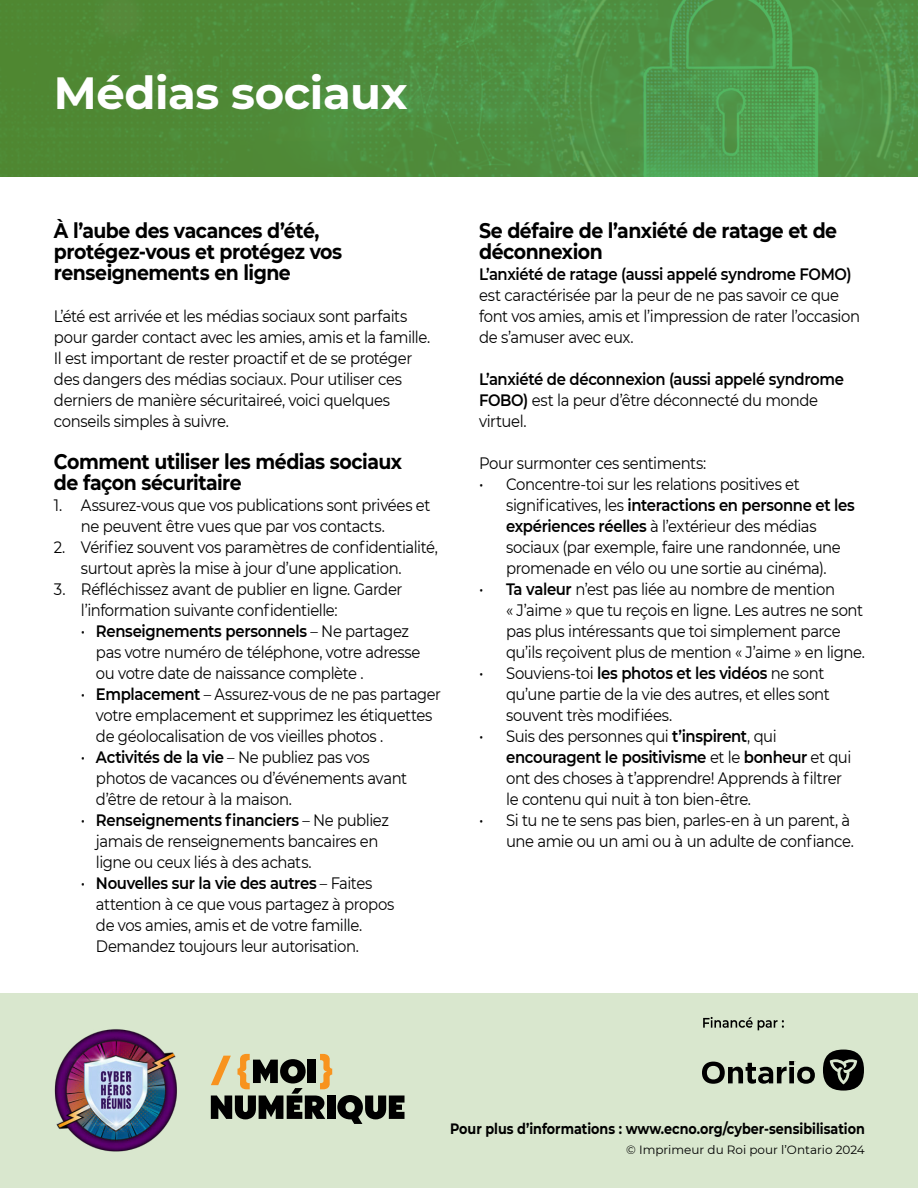
<style>
.page{position:relative;width:918px;height:1188px;background:#fff}
.page>*{position:absolute;margin:0;border:0;box-sizing:border-box;transform-origin:0 0}
.t1{font:700 45px "Montserrat";letter-spacing:-.01em;color:#fff}
.t2{font:700 21px/21px "Montserrat";letter-spacing:-.025em;color:#000;scale:.9 1}
.t3{font:16.5px/21px "Montserrat";letter-spacing:-.03em;color:#000;scale:.9 1}
.t4{font:600 16.5px/21px "Montserrat";letter-spacing:-.025em;color:#000;scale:.9 1}
.t5{font:700 15px "Montserrat";color:#000;scale:.85 1}
.t6{font:12px "Montserrat";color:#000}
.s1{font-weight:600}
.s2{font-weight:400}
</style>
<div class="page">
<div style="left:0;top:994px;width:918px;height:194px;background:#d9e7ce"></div>
<svg style="left:0;top:0;width:918px;height:176px;background:#4f903f"></svg>
<img style="left:54px;top:1029px;width:123px;height:123px">
<svg style="left:211px;top:1054px;width:194px;height:70px"></svg>
<svg style="left:823px;top:1050px;width:41px;height:41px"></svg>
<svg style="left:702px;top:1061px;width:113px;height:23px"></svg>
<svg style="left:703px;top:1017px;width:81px;height:13px"></svg>
<h1 class="t1" style="left:54px;top:69px;width:355px">Médias sociaux</h1>
<p class="t2" style="left:54px;top:220px;width:322px">À l’aube des vacances d’été, protégez-vous et protégez vos renseignements en ligne</p>
<p class="t3" style="left:54px;top:307px;width:420px">L’été est arrivée et les médias sociaux sont parfaits pour garder contact avec les amies, amis et la famille.<br>Il est important de rester proactif et de se protéger des dangers des médias sociaux. Pour utiliser ces derniers de manière sécuritaireé, voici quelques conseils simples à suivre.</p>
<p class="t2" style="left:54px;top:451px;width:388px">Comment utiliser les médias sociaux de façon sécuritaire</p>
<p class="t3" style="left:81px;top:496px;width:390px;text-indent:-27px">1. Assurez-vous que vos publications sont privées et ne peuvent être vues que par vos contacts.</p>
<p class="t3" style="left:54px;top:538px;width:428px;text-align:center">2. Vérifiez souvent vos paramètres de confidentialité, surtout après la mise à jour d’une application.</p>
<p class="t3" style="left:81px;top:580px;width:359px;text-indent:-27px">3. Réfléchissez avant de publier en ligne. Garder l’information suivante confidentielle:</p>
<p class="t3" style="left:96px;top:622px;width:362px;text-indent:-15px">• <span class="s1">Renseignements personnels</span> – Ne partagez pas votre numéro de téléphone, votre adresse ou votre date de naissance complète .</p>
<p class="t3" style="left:96px;top:685px;width:385px;text-indent:-15px">• <span class="s1">Emplacement</span> – Assurez-vous de ne pas partager votre emplacement et supprimez les étiquettes de géolocalisation de vos vieilles photos .</p>
<p class="t3" style="left:96px;top:748px;width:347px;text-indent:-15px">• <span class="s1">Activités de la vie</span> – Ne publiez pas vos photos de vacances ou d’événements avant d’être de retour à la maison.</p>
<p class="t3" style="left:96px;top:811px;width:327px;text-indent:-15px">• <span class="s1">Renseignements financiers</span> – Ne publiez jamais de renseignements bancaires en ligne ou ceux liés à des achats.</p>
<p class="t3" style="left:96px;top:874px;width:333px;text-indent:-15px">• <span class="s1">Nouvelles sur la vie des autres</span> – Faites attention à ce que vous partagez à propos de vos amies, amis et de votre famille.<br>Demandez toujours leur autorisation.</p>
<p class="t2" style="left:479px;top:220px;width:399px">Se défaire de l’anxiété de ratage et de déconnexion</p>
<p class="t4" style="left:479px;top:262px;width:416px">L’anxiété de ratage (aussi appelé syndrome FOMO)</p>
<p class="t3" style="left:479px;top:286px;width:425px">est caractérisée par la peur de ne pas savoir ce que font vos amies, amis et l’impression de rater l’occasion de s’amuser avec eux.</p>
<p class="t4" style="left:479px;top:367px;width:407px">L’anxiété de déconnexion (aussi appelé syndrome<br>FOBO) <span class="s2">est la peur d’être déconnecté du monde virtuel.</span></p>
<p class="t3" style="left:479px;top:454px;width:254px">Pour surmonter ces sentiments:</p>
<p class="t3" style="left:506px;top:475px;width:389px;text-indent:-27px">• Concentre-toi sur les relations positives et significatives, les <span class="s1">interactions en personne et les expériences réelles</span> à l’extérieur des médias sociaux (par exemple, faire une randonnée, une promenade en vélo ou une sortie au cinéma).</p>
<p class="t3" style="left:506px;top:580px;width:400px;text-indent:-27px">• <span class="s1">Ta valeur</span> n’est pas liée au nombre de mention<br>« J’aime » que tu reçois en ligne. Les autres ne sont pas plus intéressants que toi simplement parce qu’ils reçoivent plus de mention « J’aime » en ligne.</p>
<p class="t3" style="left:506px;top:664px;width:361px;text-indent:-27px">• Souviens-toi <span class="s1">les photos et les vidéos</span> ne sont qu’une partie de la vie des autres, et elles sont souvent très modifiées.</p>
<p class="t3" style="left:506px;top:727px;width:385px;text-indent:-27px">• Suis des personnes qui <span class="s1">t’inspirent</span>, qui <span class="s1">encouragent le positivisme</span> et le <span class="s1">bonheur</span> et qui ont des choses à t’apprendre! Apprends à filtrer le contenu qui nuit à ton bien-être.</p>
<p class="t3" style="left:479px;top:811px;width:418px;text-align:right">• Si tu ne te sens pas bien, parles-en à un parent, à une amie ou un ami ou à un adulte de confiance.</p>
<p class="t5" style="left:450px;top:1121px;width:490px">Pour plus d’informations : www.ecno.org/cyber-sensibilisation</p>
<p class="t6" style="left:626px;top:1145px;width:240px">© Imprimeur du Roi pour l’Ontario 2024</p>
</div>
